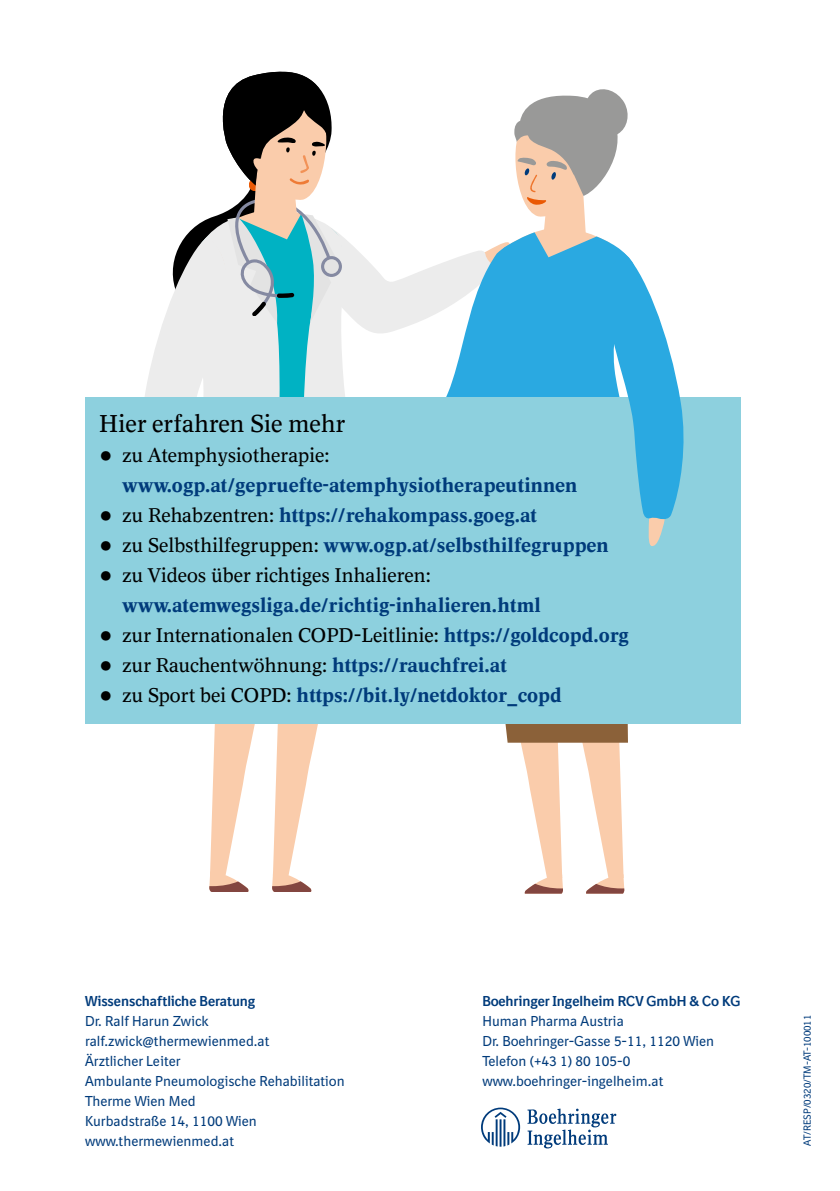
<style>
.page{position:relative;width:840px;height:1191px;background:#fff}
.page>*{position:absolute;margin:0;border:0;box-sizing:border-box;transform-origin:0 0}
.t1{font:24px "BI Antiqua II Ml";color:#000}
.t2{font:700 19.6px/30px "BI Antiqua II Ml";color:#003b7b}
.t3{font:19.6px "BI Antiqua II Ml";color:#000}
.t4{font:700 19.6px "BI Antiqua II Ml";letter-spacing:-.02em;color:#003b7b}
.t5{font:14px/20px "BI Sans NEXT";color:#003b7b}
.t6{font:700 14px "BI Sans NEXT";color:#003b7b}
.t7{font:10px "BI Sans NEXT";color:#003b7b}
.s1{font-size:40px;color:#000}
.s2{font-weight:400;color:#000}
.s3{font-weight:700;font-size:40px}
.s4{font-weight:700;color:#003b7b}
</style>
<div class="page">
<svg style="left:481px;top:1107px;width:39px;height:39px"></svg>
<svg style="left:527px;top:1108px;width:89px;height:40px"></svg>
<div style="left:85px;top:397px;width:655px;height:326px;background:#8dd0de"></div>
<svg style="left:138px;top:71px;width:549px;height:822px"></svg>
<p class="t1" style="left:99px;top:409px;width:248px">Hier erfahren Sie mehr</p>
<p class="t2" style="left:122px;top:440px;width:456px;text-indent:-23px"><span class="s1">•</span> <span class="s2">zu Atemphysiotherapie: </span>www.ogp.at/gepruefte-atemphysiotherapeutinnen</p>
<p class="t2" style="left:99px;top:500px;width:439px"><span class="s1">•</span> <span class="s2">zu Rehabzentren:</span> https://rehakompass.goeg.at</p>
<p class="t2" style="left:99px;top:530px;width:510px"><span class="s1">•</span> <span class="s2">zu Selbsthilfegruppen:</span> www.ogp.at/selbsthilfegruppen</p>
<p class="t2" style="left:122px;top:560px;width:420px;text-indent:-23px"><span class="s1">•</span> <span class="s2">zu Videos über richtiges Inhalieren: </span>www.atemwegsliga.de/richtig-inhalieren.html</p>
<p class="t3" style="left:99px;top:624px;width:531px"><span class="s3">•</span> zur Internationalen COPD-Leitlinie: <span class="s4">https://goldcopd.org</span></p>
<p class="t4" style="left:99px;top:654px;width:409px"><span class="s1">•</span> <span class="s2">zur Rauchentwöhnung:</span> https://rauchfrei.at</p>
<p class="t2" style="left:99px;top:680px;width:464px"><span class="s1">•</span> <span class="s2">zu Sport bei COPD:</span> https://bit.ly/netdoktor_copd</p>
<p class="t6" style="left:85px;top:992px;width:172px">Wissenschaftliche Beratung</p>
<p class="t5" style="left:85px;top:1010px;width:261px">Dr. Ralf Harun Zwick ralf.zwick@thermewienmed.at<br>Ärztlicher Leiter<br>Ambulante Pneumologische Rehabilitation<br>Therme Wien Med<br>Kurbadstraße 14, 1100 Wien www.thermewienmed.at</p>
<p class="t6" style="left:482px;top:992px;width:259px">Boehringer Ingelheim RCV GmbH &amp; Co KG</p>
<p class="t5" style="left:482px;top:1010px;width:233px">Human Pharma Austria<br>Dr. Boehringer-Gasse 5-11, 1120 Wien<br>Telefon (+43 1) 80 105-0 www.boehringer-ingelheim.at</p>
<p class="t7" style="left:801px;top:1145px;width:132px;rotate:-90deg">AT/RESP/0320/TM-AT-100011</p>
</div>
